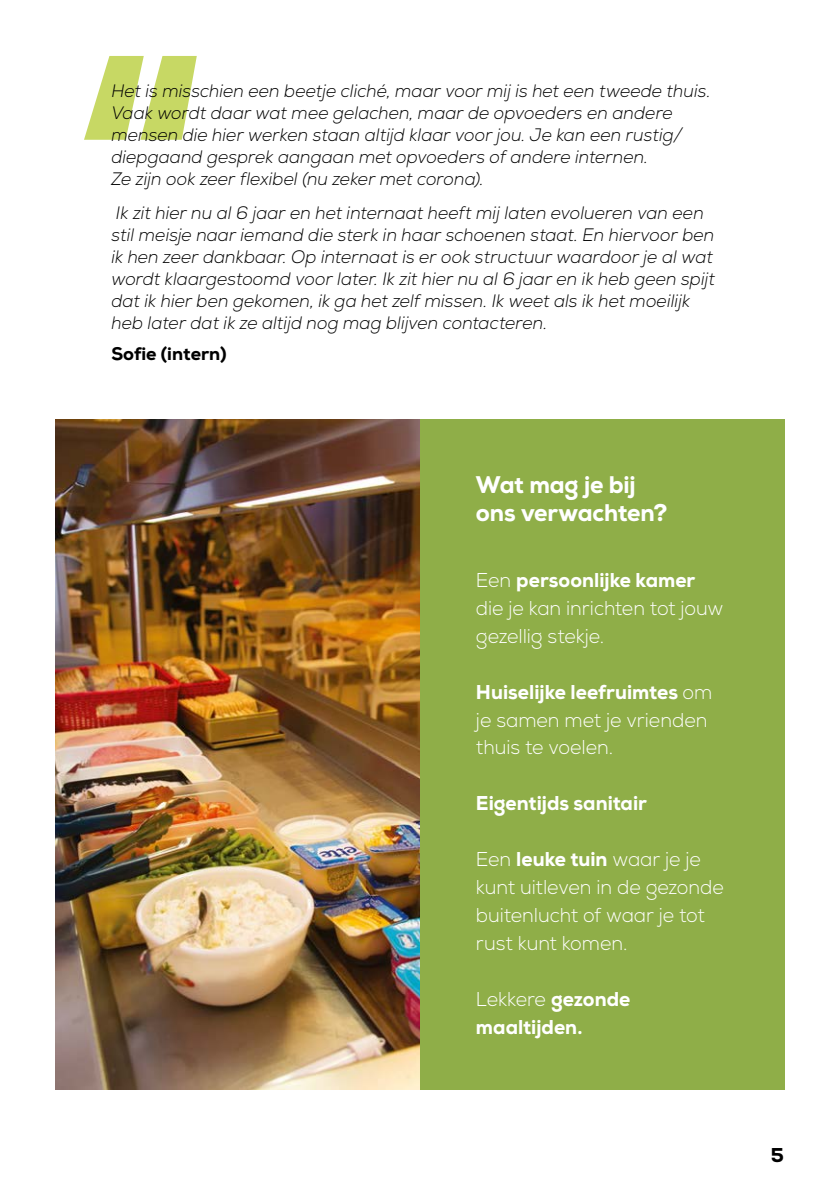
<style>
.page{position:relative;width:840px;height:1191px;background:#fff}
.page>*{position:absolute;margin:0;border:0;box-sizing:border-box;transform-origin:0 0}
.t1{font:800 24px/28px "Nexa";letter-spacing:-.01em;color:#fff}
.t2{font:300 20px/28px "Nexa";letter-spacing:-.005em;color:#fff}
.t3{font:800 20px/28px "Nexa";color:#fff}
.t4{font:800 20px "Nexa";color:#000}
.t5{font:italic 300 18px/22px "Nexa";letter-spacing:.005em;color:#000}
.t6{font:800 18px "Nexa";color:#000}
.s1{font-weight:800}
.s2{font-weight:300}
</style>
<div class="page">
<div style="left:420px;top:419px;width:363px;height:670px;background:#8fae48"></div>
<img style="left:56px;top:419px;width:364px;height:670px">
<svg style="left:84px;top:56px;width:113px;height:84px"></svg>
<p class="t5" style="left:111px;top:81px;width:600px">Het is misschien een beetje cliché, maar voor mij is het een tweede thuis.<br>Vaak wordt daar wat mee gelachen, maar de opvoeders en andere mensen die hier werken staan altijd klaar voor jou. Je kan een rustig/ diepgaand gesprek aangaan met opvoeders of andere internen.<br>Ze zijn ook zeer flexibel (nu zeker met corona).</p>
<p class="t5" style="left:111px;top:202px;width:604px">Ik zit hier nu al 6 jaar en het internaat heeft mij laten evolueren van een stil meisje naar iemand die sterk in haar schoenen staat. En hiervoor ben ik hen zeer dankbaar. Op internaat is er ook structuur waardoor je al wat wordt klaargestoomd voor later. Ik zit hier nu al 6 jaar en ik heb geen spijt dat ik hier ben gekomen, ik ga het zelf missen. Ik weet als ik het moeilijk heb later dat ik ze altijd nog mag blijven contacteren.</p>
<p class="t6" style="left:111px;top:342px;width:116px">Sofie (intern)</p>
<h1 class="t1" style="left:475px;top:471px;width:193px">Wat mag je bij ons verwachten?</h1>
<p class="t2" style="left:475px;top:566px;width:249px">Een <span class="s1">persoonlijke kamer </span>die je kan inrichten tot jouw gezellig stekje.</p>
<p class="t2" style="left:475px;top:678px;width:238px"><span class="s1">Huiselijke leefruimtes</span> om je samen met je vrienden thuis te voelen.</p>
<p class="t3" style="left:475px;top:789px;width:172px">Eigentijds sanitair</p>
<p class="t2" style="left:475px;top:846px;width:249px">Een <span class="s1">leuke tuin</span> waar je je kunt uitleven in de gezonde buitenlucht of waar je tot rust kunt komen.</p>
<p class="t3" style="left:475px;top:985px;width:156px"><span class="s2">Lekkere</span> gezonde maaltijden.</p>
<p class="t4" style="left:770px;top:1142px;width:15px">5</p>
</div>
